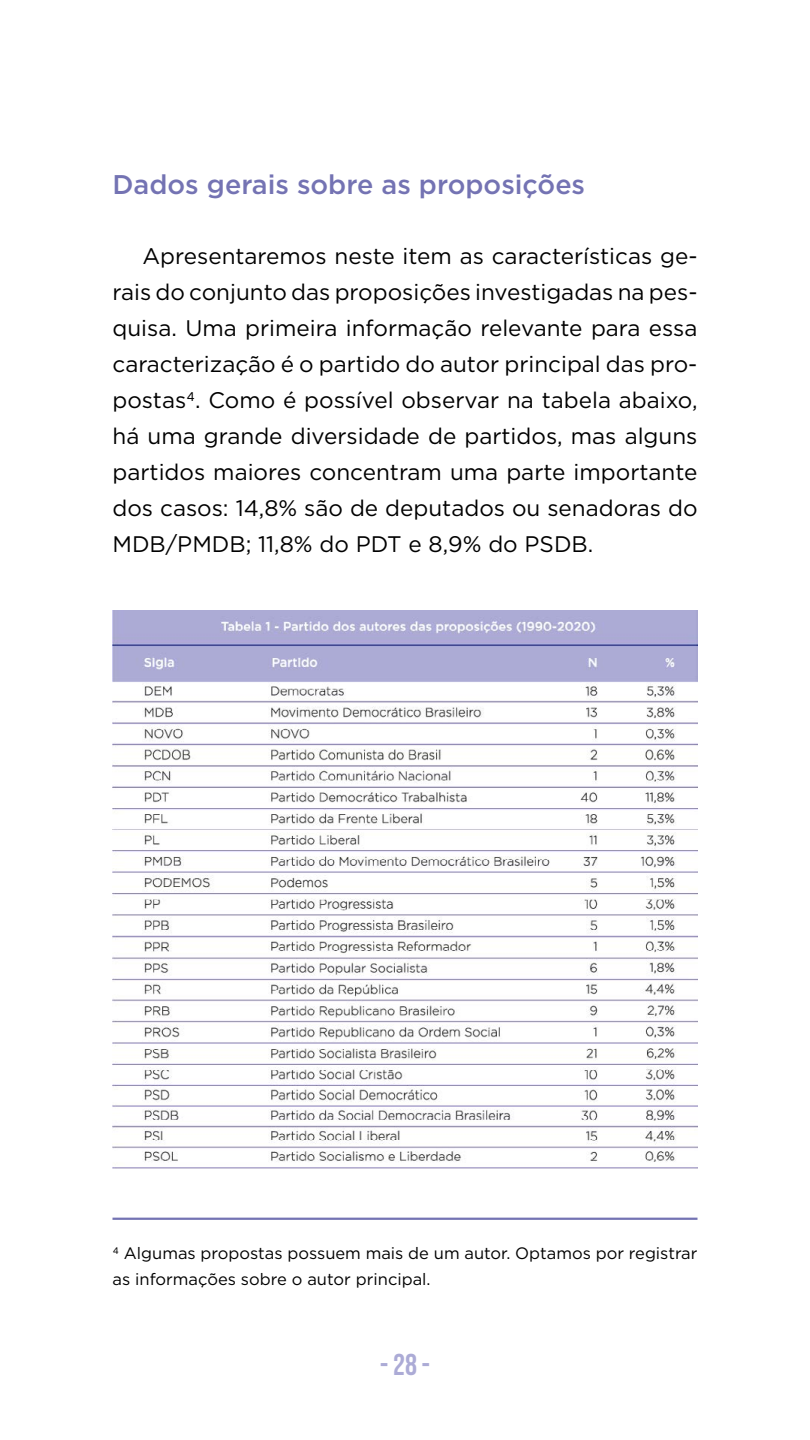
<style>
.page{position:relative;width:810px;height:1440px;background:#fff}
.page>*{position:absolute;margin:0;border:0;box-sizing:border-box;transform-origin:0 0}
.t1{font:30px "Bebas Neue";color:#acabd6}
.t2{font:500 27px "Gotham";color:#7473b3}
.t3{font:22.5px/36px "Gotham";color:#000;text-align:justify}
.t4{font:16.5px/26.2px "Gotham";color:#000}
</style>
<div class="page">
<hr style="left:112px;top:1218px;width:586px;height:2px;background:#7473b3">
<img style="left:112px;top:610px;width:585px;height:558px">
<p class="t2" style="left:112px;top:167px;width:474px">Dados gerais sobre as proposições</p>
<p class="t3" style="left:113px;top:237px;width:587px;text-indent:30px">Apresentaremos neste item as características ge&shy;rais do conjunto das proposições investigadas na pes&shy;quisa. Uma primeira informação relevante para essa caracterização é o partido do autor principal das pro&shy;postas4. Como é possível observar na tabela abaixo, há uma grande diversidade de partidos, mas alguns partidos maiores concentram uma parte importante dos casos: 14,8% são de deputados ou senadoras do MDB/PMDB; 11,8% do PDT e 8,9% do PSDB.</p>
<p class="t4" style="left:112px;top:1240px;width:587px">4 Algumas propostas possuem mais de um autor. Optamos por registrar as informações sobre o autor principal.</p>
<h1 class="t1" style="left:380px;top:1347px;width:51px">- 28 -</h1>
</div>
